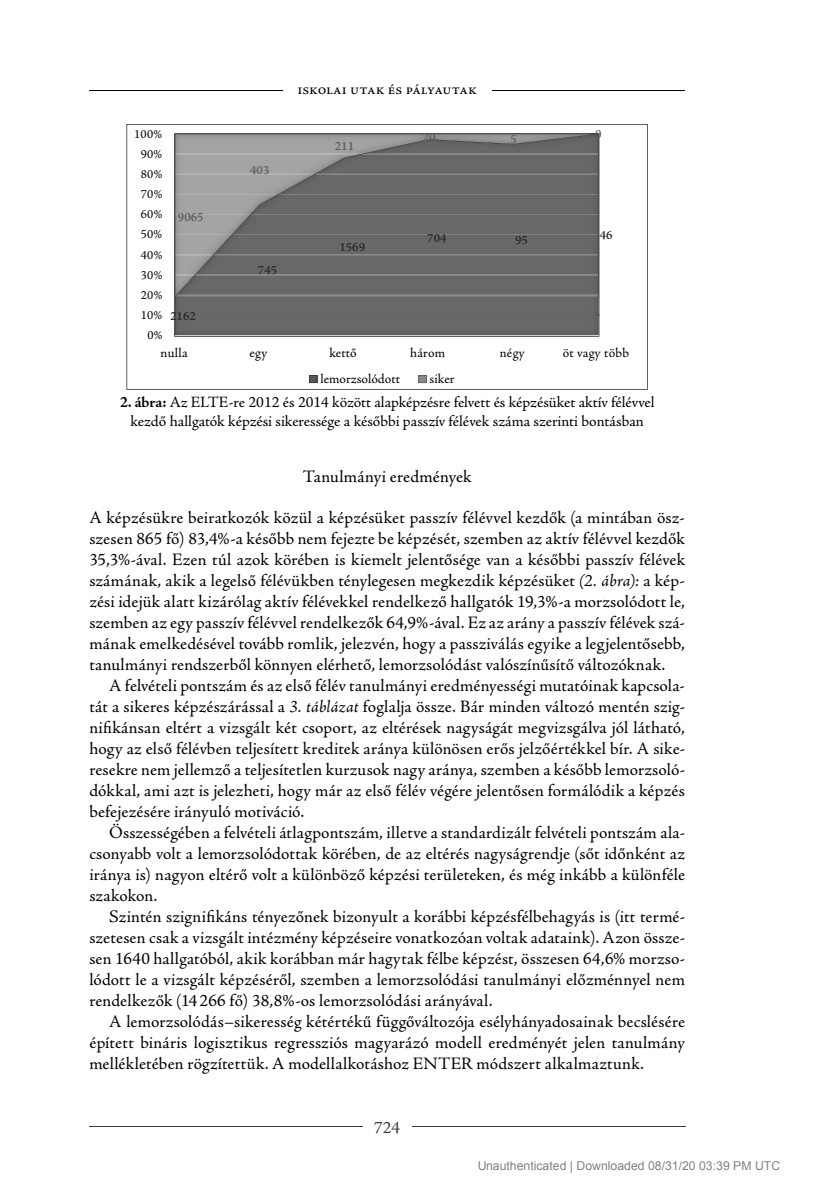
<style>
.page{position:relative;width:824px;height:1196px;background:#fff}
.page>*{position:absolute;margin:0;border:0;box-sizing:border-box;transform-origin:0 0}
.t1{font:17.5px/21px "Adobe Jenson Pro";letter-spacing:.005em;color:#000;text-align:justify}
.t2{font:17.5px "Adobe Jenson Pro";color:#393939}
.t3{font:15.75px/18.9px "Adobe Jenson Pro";color:#000;text-align:center}
.t4{font:13.65px "Adobe Jenson Pro";color:#000}
.t5{font:12.6px "Adobe Jenson Pro";letter-spacing:.02em;color:#000}
.t6{font:600 12.6px "Adobe Jenson Pro";color:#282828}
.t7{font:600 12.6px "Adobe Jenson Pro";color:#5c5c5c}
.t8{font:12.25px "Arial";color:rgb(0 0 0/.5)}
.s1{font-weight:700}
.s2{font-style:italic}
</style>
<div class="page">
<hr style="left:89px;top:1126px;width:273px;height:1px;background:#393939">
<hr style="left:412px;top:1126px;width:273px;height:1px;background:#393939">
<hr style="left:89px;top:90px;width:596px;height:1px;background:#000">
<div style="left:283px;top:82px;width:208px;height:12px;background:#fff"></div>
<svg style="left:126px;top:124px;width:521px;height:266px"></svg>
<p class="t5" style="left:134px;top:129px;width:29px">100%</p>
<p class="t5" style="left:141px;top:149px;width:23px">90%</p>
<p class="t5" style="left:141px;top:169px;width:23px">80%</p>
<p class="t5" style="left:141px;top:189px;width:23px">70%</p>
<p class="t5" style="left:141px;top:209px;width:23px">60%</p>
<p class="t5" style="left:141px;top:229px;width:23px">50%</p>
<p class="t5" style="left:141px;top:249px;width:23px">40%</p>
<p class="t5" style="left:141px;top:270px;width:23px">30%</p>
<p class="t5" style="left:141px;top:290px;width:23px">20%</p>
<p class="t5" style="left:141px;top:310px;width:23px">10%</p>
<p class="t5" style="left:147px;top:330px;width:17px">0%</p>
<p class="t7" style="left:178px;top:212px;width:27px">9065</p>
<p class="t6" style="left:170px;top:311px;width:27px">2162</p>
<p class="t7" style="left:250px;top:165px;width:21px">403</p>
<p class="t3" style="left:297px;top:81px;width:181px">iskolai utak és pályautak</p>
<p class="t7" style="left:335px;top:141px;width:21px">211</p>
<p class="t7" style="left:422px;top:132px;width:14px">20</p>
<p class="t7" style="left:510px;top:134px;width:8px">5</p>
<p class="t6" style="left:258px;top:265px;width:21px">745</p>
<p class="t6" style="left:339px;top:242px;width:27px">1569</p>
<p class="t6" style="left:427px;top:233px;width:21px">704</p>
<p class="t6" style="left:515px;top:235px;width:14px">95</p>
<p class="t7" style="left:595px;top:129px;width:8px">0</p>
<p class="t6" style="left:599px;top:230px;width:14px">46</p>
<p class="t4" style="left:160px;top:347px;width:29px">nulla</p>
<p class="t4" style="left:249px;top:347px;width:19px">egy</p>
<p class="t4" style="left:329px;top:347px;width:29px">kettő</p>
<p class="t4" style="left:410px;top:347px;width:37px">három</p>
<p class="t4" style="left:499px;top:347px;width:26px">négy</p>
<p class="t4" style="left:562px;top:347px;width:68px">öt vagy több</p>
<p class="t4" style="left:320px;top:373px;width:81px">lemorzsolódott</p>
<p class="t4" style="left:429px;top:373px;width:26px">siker</p>
<p class="t3" style="left:120px;top:394px;width:536px"><span class="s1">2. ábra:</span> Az ELTE-re 2012 és 2014 között alapképzésre felvett és képzésüket aktív félévvel kezdő hallgatók képzési sikeressége a későbbi passzív félévek száma szerinti bontásban</p>
<p class="t1" style="left:303px;top:467px;width:170px">Tanulmányi eredmények</p>
<p class="t1" style="left:89px;top:508px;width:597px">A képzésükre beiratkozók közül a képzésüket passzív félévvel kezdők (a mintában ösz&shy;szesen 865 fő) 83,4%-a később nem fejezte be képzését, szemben az aktív félévvel kezdők 35,3%-ával. Ezen túl azok körében is kiemelt jelentősége van a későbbi passzív félévek számának, akik a legelső félévükben ténylegesen megkezdik képzésüket <span class="s2">(2. ábra):</span> a kép&shy;zési idejük alatt kizárólag aktív félévekkel rendelkező hallgatók 19,3%-a morzsolódott le, szemben az egy passzív félévvel rendelkezők 64,9%-ával. Ez az arány a passzív félévek szá&shy;mának emelkedésével tovább romlik, jelezvén, hogy a passziválás egyike a legjelentősebb, tanulmányi rendszerből könnyen elérhető, lemorzsolódást valószínűsítő változóknak.</p>
<p class="t1" style="left:89px;top:676px;width:597px;text-indent:20px">A felvételi pontszám és az első félév tanulmányi eredményességi mutatóinak kapcsola&shy;tát a sikeres képzészárással a <span class="s2">3. táblázat</span> foglalja össze. Bár minden változó mentén szig&shy;nifikánsan eltért a vizsgált két csoport, az eltérések nagyságát megvizsgálva jól látható, hogy az első félévben teljesített kreditek aránya különösen erős jelzőértékkel bír. A sike&shy;resekre nem jellemző a teljesítetlen kurzusok nagy aránya, szemben a később lemorzsoló&shy;dókkal, ami azt is jelezheti, hogy már az első félév végére jelentősen formálódik a képzés befejezésére irányuló motiváció.</p>
<p class="t1" style="left:89px;top:823px;width:597px;text-indent:20px">Összességében a felvételi átlagpontszám, illetve a standardizált felvételi pontszám ala&shy;csonyabb volt a lemorzsolódottak körében, de az eltérés nagyságrendje (sőt időnként az iránya is) nagyon eltérő volt a különböző képzési területeken, és még inkább a különféle szakokon.</p>
<p class="t1" style="left:89px;top:907px;width:597px;text-indent:20px">Szintén szignifikáns tényezőnek bizonyult a korábbi képzésfélbehagyás is (itt termé&shy;szetesen csak a vizsgált intézmény képzéseire vonatkozóan voltak adataink). Azon össze&shy;sen 1640 hallgatóból, akik korábban már hagytak félbe képzést, összesen 64,6% morzso&shy;lódott le a vizsgált képzéséről, szemben a lemorzsolódási tanulmányi előzménnyel nem rendelkezők (14 266 fő) 38,8%-os lemorzsolódási arányával.</p>
<p class="t1" style="left:89px;top:1012px;width:597px;text-indent:20px">A lemorzsolódás–sikeresség kétértékű függőváltozója esélyhányadosainak becslésére épített bináris logisztikus regressziós magyarázó modell eredményét jelen tanulmány mellékletében rögzítettük. A modellalkotáshoz ENTER módszert alkalmaztunk.</p>
<p class="t2" style="left:374px;top:1120px;width:27px">724</p>
<p class="t8" style="left:477px;top:1158px;width:304px">Unauthenticated | Downloaded 08/31/20 03:39 PM UTC</p>
</div>
